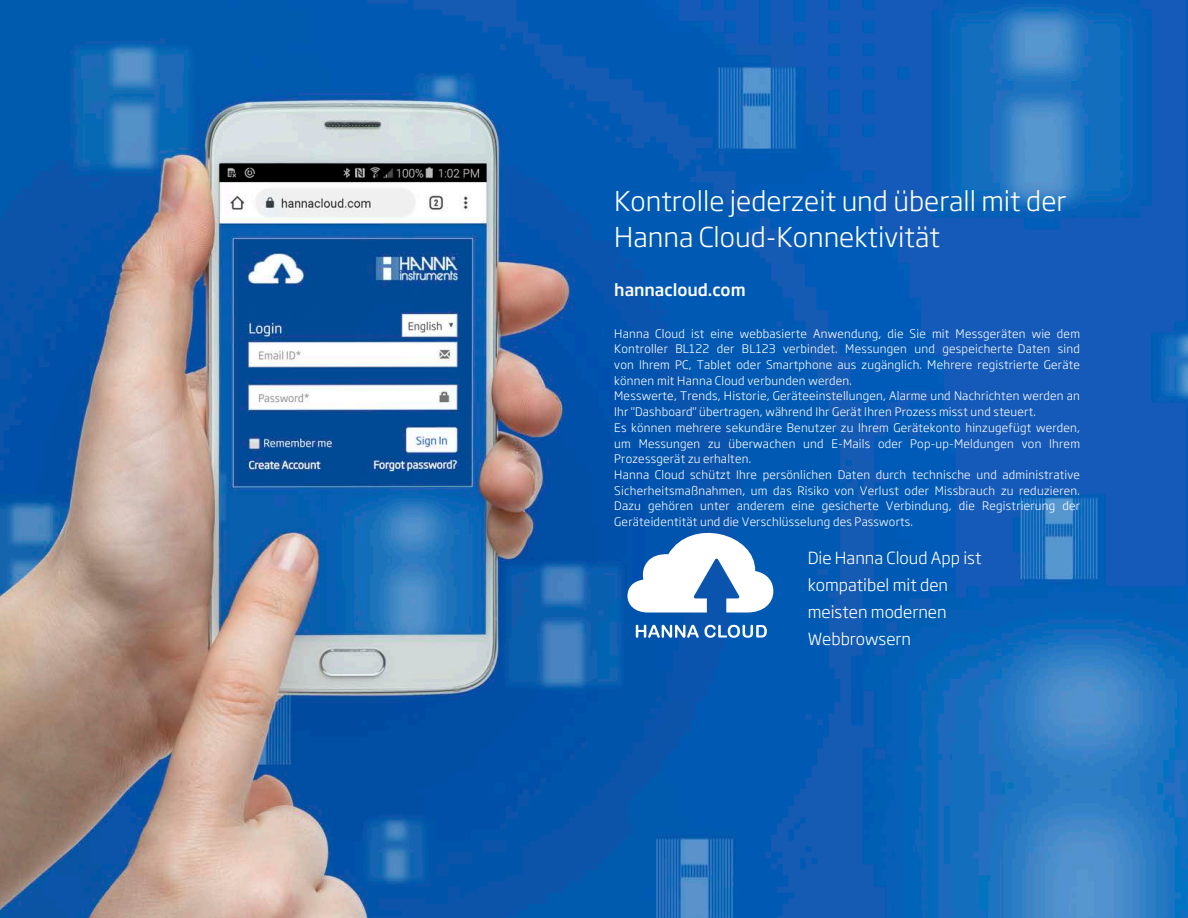
<style>
.page{position:relative;width:1188px;height:918px;background:#fff}
.page>*{position:absolute;margin:0;border:0;box-sizing:border-box;transform-origin:0 0}
._2020-body_text{font:300 27px/36.9px "Soho Gothic Pro";color:#fff}
._2020-Text_Sub_Head{font:300 16.5px/27px "Soho Gothic Pro";color:#fff}
._2020-body_text-2{font:500 16.5px "Soho Gothic Pro";letter-spacing:-.005em;color:#fff}
._2020-body_text-3{font:300 11.7px/15.8px "Soho Gothic Pro";letter-spacing:.02em;color:#fff}
</style>
<div class="page">
<img style="left:0;top:0;width:1188px;height:918px">
<svg style="left:627px;top:533px;width:146px;height:80px"></svg>
<svg style="left:636px;top:625px;width:131px;height:13px"></svg>
<p class="_2020-body_text" style="left:614px;top:180px;width:453px">Kontrolle jederzeit und überall mit der<br>Hanna Cloud-Konnektivität</p>
<p class="_2020-body_text-2" style="left:614px;top:277px;width:133px">hannacloud.com</p>
<p class="_2020-body_text-3" style="left:614px;top:325px;width:467px">Hanna Cloud ist eine webbasierte Anwendung, die Sie mit Messgeräten wie dem Kontroller BL122 der BL123 verbindet. Messungen und gespeicherte Daten sind von Ihrem PC, Tablet oder Smartphone aus zugänglich. Mehrere registrierte Geräte können mit Hanna Cloud verbunden werden.<br>Messwerte, Trends, Historie, Geräteeinstellungen, Alarme und Nachrichten werden an Ihr "Dashboard" übertragen, während Ihr Gerät Ihren Prozess misst und steuert.<br>Es können mehrere sekundäre Benutzer zu Ihrem Gerätekonto hinzugefügt werden, um Messungen zu überwachen und E-Mails oder Pop-up-Meldungen von Ihrem Prozessgerät zu erhalten.<br>Hanna Cloud schützt Ihre persönlichen Daten durch technische und administrative Sicherheitsmaßnahmen, um das Risiko von Verlust oder Missbrauch zu reduzieren.<br>Dazu gehören unter anderem eine gesicherte Verbindung, die Registrierung der Geräteidentität und die Verschlüsselung des Passworts.</p>
<p class="_2020-Text_Sub_Head" style="left:808px;top:543px;width:175px">Die Hanna Cloud App ist kompatibel mit den meisten modernen<br>Webbrowsern</p>
</div>
